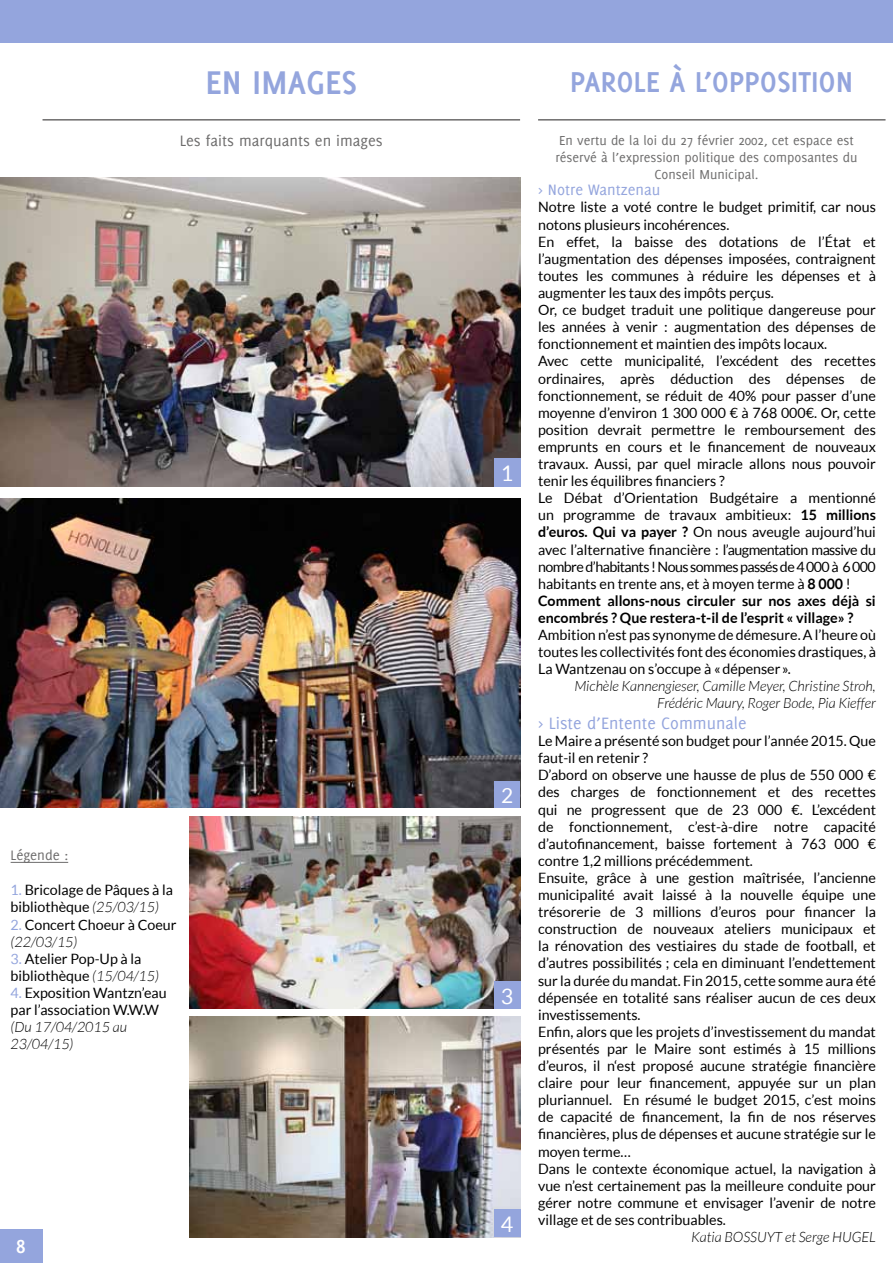
<style>
.page{position:relative;width:893px;height:1263px;background:#fff}
.page>*{position:absolute;margin:0;border:0;box-sizing:border-box;transform-origin:0 0}
.t1{font:700 36px "Delicious";color:#94a5dd}
.t2{font:700 31.5px "Delicious";color:#94a5dd}
.t3{font:21.45px "Lato";color:#fff}
.t4{font:700 21px "Delicious";color:#fff}
.t5{font:20.85px "Lato";color:#fff}
.t6{font:18px "Delicious";color:#94a5dd}
.t7{font:16.5px "Delicious";color:#6d6c6c}
.t8{font:16.5px "Delicious";color:#94a5dd}
.t9{font:15px "Delicious";color:#6d6c6c}
.t10{font:14.25px/17.1px "Lato";color:#000}
.t11{font:italic 300 14.25px/17.1px "Lato";color:#000}
.t12{font:14.25px/17.1px "Delicious";color:#6d6c6c;text-align:center}
.s1{color:#94a5dd}
.s2{font-weight:300;font-style:italic}
.s3{font-weight:700}
</style>
<div class="page">
<div style="left:0;top:1229px;width:43px;height:34px;background:#94a5dd"></div>
<img style="left:0;top:177px;width:520px;height:310px">
<img style="left:190px;top:816px;width:330px;height:193px">
<img style="left:0;top:498px;width:520px;height:310px">
<div style="left:0;top:0;width:893px;height:43px;background:#94a5dd"></div>
<hr style="left:43px;top:119px;width:477px;height:2px;background:#6d6c6c">
<hr style="left:11px;top:862px;width:57px;height:1px;background:#6d6c6c">
<hr style="left:538px;top:119px;width:347px;height:2px;background:#6d6c6c">
<div style="left:495px;top:781px;width:25px;height:27px;background:#94a5dd"></div>
<div style="left:494px;top:981px;width:26px;height:28px;background:#94a5dd"></div>
<div style="left:494px;top:458px;width:26px;height:29px;background:#94a5dd"></div>
<img style="left:190px;top:1016px;width:330px;height:221px">
<div style="left:494px;top:1210px;width:26px;height:27px;background:#94a5dd"></div>
<h1 class="t1" style="left:206px;top:62px;width:135px">EN IMAGES</h1>
<p class="t7" style="left:180px;top:132px;width:204px">Les faits marquants en images</p>
<p class="t9" style="left:11px;top:847px;width:59px">Légende :</p>
<p class="t10" style="left:11px;top:881px;width:164px"><span class="s1">1.</span> Bricolage de Pâques à la bibliothèque <span class="s2">(25/03/15)</span></p>
<p class="t10" style="left:11px;top:916px;width:167px"><span class="s1">2.</span> Concert Choeur à Coeur <span class="s2">(22/03/15)</span></p>
<p class="t10" style="left:11px;top:950px;width:150px"><span class="s1">3.</span> Atelier Pop-Up à la bibliothèque <span class="s2">(15/04/15)</span></p>
<p class="t10" style="left:11px;top:984px;width:158px"><span class="s1">4.</span> Exposition Wantzn’eau par l’association W.W.W</p>
<p class="t11" style="left:11px;top:1019px;width:118px">(Du 17/04/2015 au<br>23/04/15)</p>
<h3 class="t4" style="left:16px;top:1234px;width:11px">8</h3>
<h3 class="t3" style="left:501px;top:461px;width:14px">1</h3>
<h3 class="t5" style="left:501px;top:784px;width:14px">2</h3>
<h3 class="t3" style="left:501px;top:984px;width:14px">3</h3>
<h3 class="t3" style="left:501px;top:1212px;width:14px">4</h3>
<h2 class="t2" style="left:570px;top:64px;width:156px">PAROLE À L’OPPOSITIO</h2>
<h2 class="t2" style="left:836px;top:64px;width:19px">N</h2>
<p class="t12" style="left:555px;top:131px;width:304px">En vertu de la loi du 27 février 2002, cet espace est réservé à l’expression politique des composantes du<br>Conseil M unicipal.</p>
<p class="t8" style="left:538px;top:181px;width:124px">&gt; N otre Wantzenau</p>
<p class="t10" style="left:538px;top:199px;width:339px">Notre liste a voté contre le budget primitif, car nous notons plusieurs incohérences.<br>En effet, la baisse des dotations de l’État et l’augmentation des dépenses imposées, contraignent toutes les communes à réduire les dépenses et à augmenter les taux des impôts perçus.<br>Or, ce budget traduit une politique dangereuse pour les années à venir : augmentation des dépenses de fonctionnement et maintien des impôts locaux.<br>Avec cette municipalité, l’excédent des recettes ordinaires, après déduction des dépenses de fonctionnement, se réduit de 40% pour passer d’une moyenne d’environ 1 300 000 € à 768 000€. Or, cette position devrait permettre le remboursement des emprunts en cours et le financement de nouveaux travaux. Aussi, par quel miracle allons nous pouvoir tenir les équilibres financiers ?<br>Le Débat d’Orientation Budgétaire a mentionné un programme de travaux ambitieux: <span class="s3">15 millions d’euros. Qui va payer ?</span> On nous aveugle aujourd’hui avec l’alternative financière : l’augmentation massive du nombre d’habitants ! Nous sommes passés de 4 000 à 6 000 habitants en trente ans, et à moyen terme à <span class="s3">8 000</span> !<br><span class="s3">Comment allons-nous circuler sur nos axes déjà si encombrés ? Que restera-t-il de l’esprit « village» ?</span></p>
<p class="t10" style="left:538px;top:626px;width:339px;text-align:justify">Ambition n’est pas synonyme de démesure. A l’heure où toutes les collectivités font des économies drastiques, à La Wantzenau on s’occupe à «dépenser ».</p>
<p class="t11" style="left:574px;top:678px;width:303px;text-align:right">Michèle Kannengieser, Camille Meyer, Christine Stroh,<br>Frédéric Maury, Roger Bode, Pia Kieffer</p>
<p class="t6" style="left:538px;top:713px;width:210px">&gt; Liste d’Entente Communale</p>
<p class="t10" style="left:538px;top:732px;width:339px">Le Maire a présenté son budget pour l’année 2015. Que faut-il en retenir ?<br>D’abord on observe une hausse de plus de 550 000 € des charges de fonctionnement et des recettes qui ne progressent que de 23 000 €. L’excédent de fonctionnement, c’est-à-dire notre capacité d’autofinancement, baisse fortement à 763 000 € contre 1,2 millions précédemment.<br>Ensuite, grâce à une gestion maîtrisée, l’ancienne municipalité avait laissé à la nouvelle équipe une trésorerie de 3 millions d’euros pour financer la construction de nouveaux ateliers municipaux et la rénovation des vestiaires du stade de football, et d’autres possibilités ; cela en diminuant l’endettement sur la durée du mandat. Fin 2015, cette somme aura été dépensée en totalité sans réaliser aucun de ces deux investissements.<br>Enfin, alors que les projets d’investissement du mandat présentés par le Maire sont estimés à 15 millions d’euros, il n‘est proposé aucune stratégie financière claire pour leur financement, appuyée sur un plan pluriannuel. En résumé le budget 2015, c’est moins de capacité de financement, la fin de nos réserves financières, plus de dépenses et aucune stratégie sur le moyen terme…<br>Dans le contexte économique actuel, la navigation à vue n’est certainement pas la meilleure conduite pour gérer notre commune et envisager l’avenir de notre village et de ses contribuables.</p>
<p class="t11" style="left:691px;top:1229px;width:186px">Katia BOSSUYT et Serge HUGEL</p>
</div>
